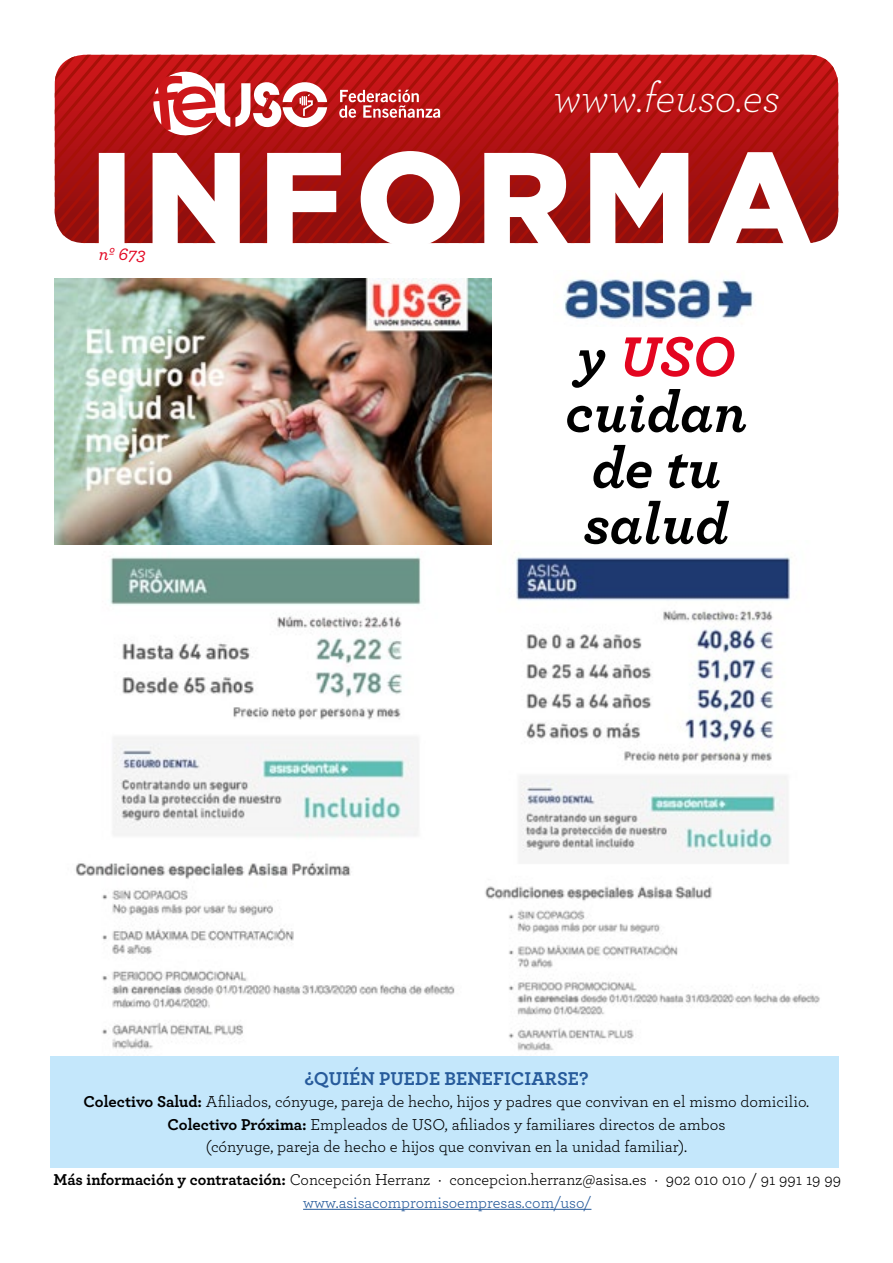
<style>
.page{position:relative;width:893px;height:1263px;background:#fff}
.page>*{position:absolute;margin:0;border:0;box-sizing:border-box;transform-origin:0 0}
.t1{font:italic 700 58.65px/55.9px "Archer Pro";color:#000;text-align:center}
.t2{font:italic 300 43.2px "Archer Pro";color:#fff}
.t3{font:700 19.5px "Archer Pro";color:#275b9b}
.t4{font:italic 500 18.15px "Archer Pro";color:#e30520}
.t5{font:16.5px/22.5px "Archer Pro";color:#000;text-align:center}
.s1{color:#e30520}
.s2{font-weight:700}
.s3{color:#275b9b}
</style>
<div class="page">
<img style="left:55px;top:556px;width:418px;height:501px">
<img style="left:473px;top:540px;width:366px;height:517px">
<svg style="left:124px;top:243px;width:660px;height:1px"></svg>
<svg style="left:55px;top:55px;width:783px;height:188px"></svg>
<div style="left:51px;top:1057px;width:788px;height:111px;background:#c4e7fb"></div>
<img style="left:54px;top:279px;width:437px;height:266px">
<hr style="left:303px;top:1209px;width:288px;height:1px;background:#275b9b">
<img style="left:564px;top:279px;width:190px;height:41px">
<p class="t4" style="left:99px;top:241px;width:48px">nº 673</p>
<h2 class="t2" style="left:554px;top:68px;width:228px">www.feuso.es</h2>
<h1 class="t1" style="left:565px;top:324px;width:184px">y <span class="s1">USO </span>cuidan de tu salud</h1>
<p class="t3" style="left:304px;top:1063px;width:286px">¿QUIÉN PUEDE BENEFICIARSE?</p>
<p class="t5" style="left:84px;top:1089px;width:727px"><span class="s2">Colectivo Salud:</span> Afiliados, cónyuge, pareja de hecho, hijos y padres que convivan en el mismo domicilio.<br><span class="s2">Colectivo Próxima:</span> Empleados de USO, afiliados y familiares directos de ambos<br>(cónyuge, pareja de hecho e hijos que convivan en la unidad familiar).</p>
<p class="t5" style="left:54px;top:1167px;width:789px"><span class="s2">Más información y contratación:</span> Concepción Herranz · concepcion.herranz@asisa.es · 902 010 010 / 91 991 19 99 <span class="s3">www.asisacompromisoempresas.com/uso/</span></p>
</div>
